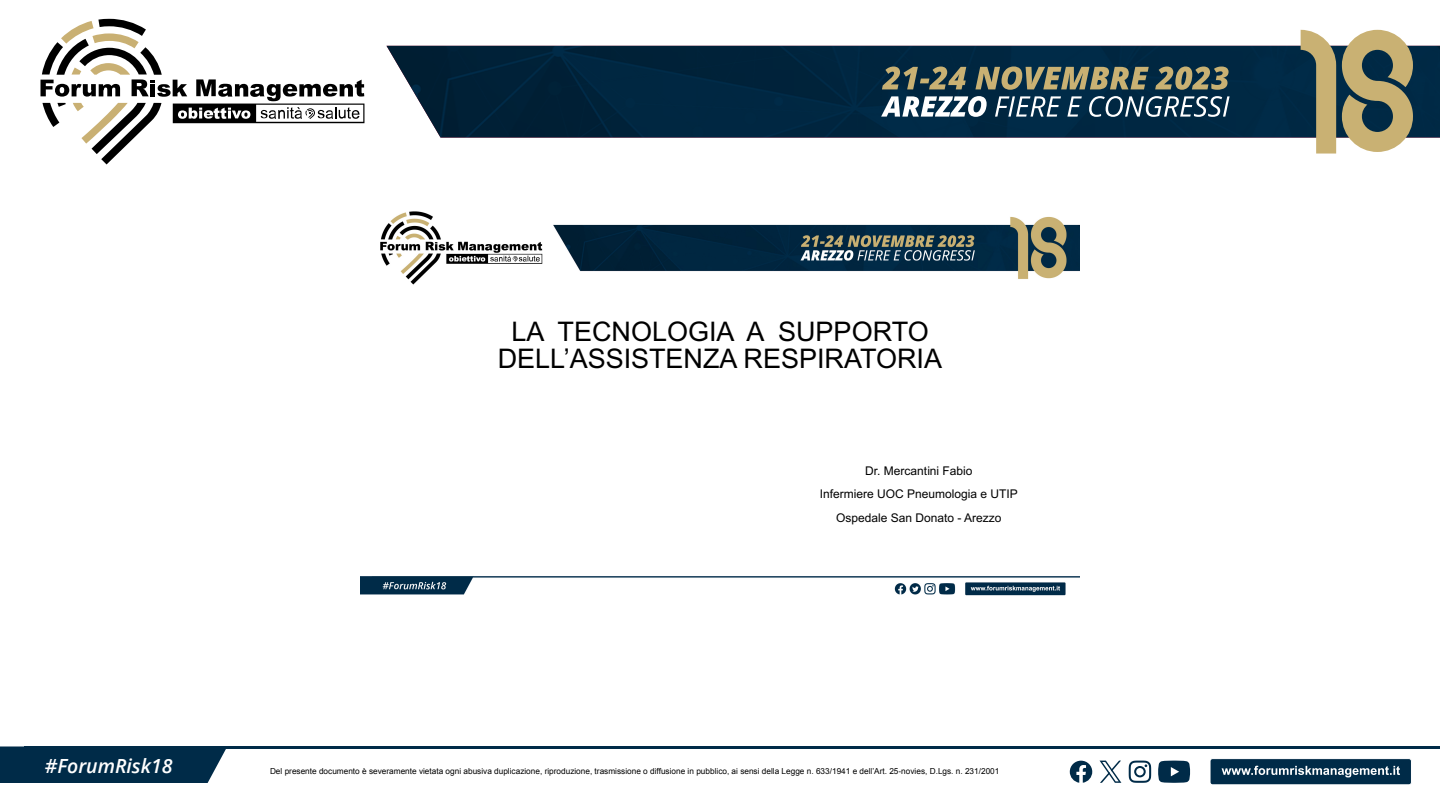
<style>
.page{position:relative;width:1440px;height:810px;background:#fff}
.page>*{position:absolute;margin:0;border:0;box-sizing:border-box;transform-origin:0 0}
.t1{font:27px/27px "Arial";color:#000;text-align:center}
.t2{font:italic 600 19.5px "Open Sans";color:#fff}
.t3{font:12px/23.2px "Arial";color:#000;text-align:center}
.t4{font:8.25px "Arial";color:#000}
</style>
<div class="page">
<div style="left:0;top:746px;width:226px;height:37px;background:#002b48"></div>
<div style="left:1210px;top:759px;width:201px;height:26px;background:#002b48;border-radius:3px"></div>
<div style="left:1210px;top:758px;width:202px;height:27px;border:1px solid #fff;border-radius:3px"></div>
<svg style="left:1222px;top:766px;width:178px;height:11px"></svg>
<hr style="left:24px;top:746px;width:1416px;height:3px;background:#002b48">
<img style="left:386px;top:46px;width:1054px;height:92px">
<svg style="left:1342px;top:30px;width:71px;height:122px"></svg>
<svg style="left:1301px;top:30px;width:35px;height:124px"></svg>
<svg style="left:40px;top:19px;width:324px;height:145px"></svg>
<svg style="left:881px;top:96px;width:349px;height:21px"></svg>
<svg style="left:882px;top:66px;width:347px;height:24px"></svg>
<svg style="left:1129px;top:761px;width:22px;height:22px"></svg>
<svg style="left:1158px;top:761px;width:32px;height:22px"></svg>
<svg style="left:1070px;top:761px;width:22px;height:22px"></svg>
<svg style="left:1100px;top:761px;width:21px;height:22px"></svg>
<img style="left:360px;top:211px;width:720px;height:385px">
<h1 class="t1" style="left:498px;top:318px;width:446px">LA TECNOLOGIA A SUPPORTO<br>DELL’ASSISTENZA RESPIRATORIA</h1>
<h3 class="t3" style="left:820px;top:459px;width:199px">Dr. Mercantini Fabio<br>Infermiere UOC Pneumologia e UTIP<br>Ospedale San Donato - Arezzo</h3>
<h2 class="t2" style="left:45px;top:752px;width:129px">#ForumRisk18</h2>
<p class="t4" style="left:270px;top:766px;width:731px">Del presente documento è severamente vietata ogni abusiva duplicazione, riproduzione, trasmissione o diffusione in pubblico, ai sensi della Legge n. 633/1941 e dell’Art. 25-novies, D.Lgs. n. 231/2001</p>
</div>
